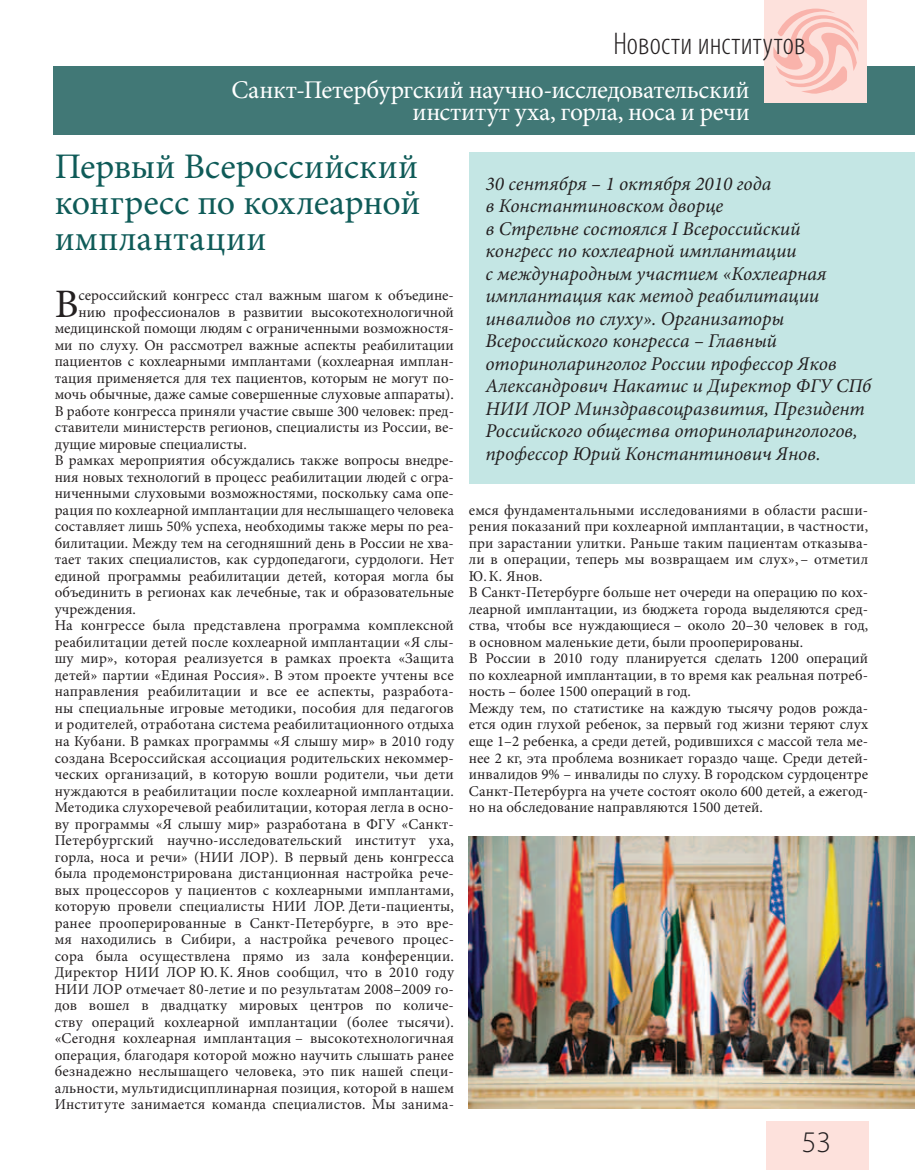
<style>
.page{position:relative;width:915px;height:1170px;background:#fff}
.page>*{position:absolute;margin:0;border:0;box-sizing:border-box;transform-origin:0 0}
.t1{font:40.35px "Minion Pro";color:#231f20}
.t2{font:36px/36px "Minion Pro";letter-spacing:.005em;color:#0f5b58;text-align:justify}
.t3{font:300 condensed 31.5px "Myriad Pro";letter-spacing:.01em;color:#231f20}
.t4{font:300 30px "Myriad Pro";color:#231f20}
.t5{font:25.5px/22.5px "Minion Pro";letter-spacing:-.015em;color:#fff;text-align:right}
.t6{font:italic 19.5px/22.5px "Minion Pro";color:#231f20}
.t7{font:15px/16.5px "Minion Pro";letter-spacing:.005em;color:#231f20}
</style>
<div class="page">
<div style="left:54px;top:67px;width:860px;height:68px;background:#417876"></div>
<div style="left:469px;top:152px;width:445px;height:331px;background:#c4e6e4"></div>
<div style="left:764px;top:0;width:102px;height:102px;background:#fde1dc"></div>
<div style="left:765px;top:1121px;width:102px;height:48px;background:#fde1dc"></div>
<svg style="left:773px;top:9px;width:85px;height:85px"></svg>
<img style="left:468px;top:836px;width:446px;height:272px">
<h3 class="t3" style="left:613px;top:24px;width:193px">Новости институтов</h3>
<h3 class="t5" style="left:231px;top:79px;width:519px">Санкт-Петербургский научно-исследовательский институт уха, горла, носа и речи</h3>
<h2 class="t2" style="left:55px;top:149px;width:367px">Первый Всероссийский конгресс по кохлеарной имплантации</h2>
<p class="t6" style="left:485px;top:172px;width:387px">30 сентября – 1 октября 2010 года<br>в Константиновском дворце<br>в Стрельне состоялся I Всероссийский конгресс по кохлеарной имплантации<br>с международным участием «Кохлеарная имплантация как метод реабилитации инвалидов по слуху». Организаторы Всероссийского конгресса – Главный оториноларинголог России профессор Яков Александрович Накатис и Директор ФГУ СПб НИИ ЛОР Минздравсоцразвития, Президент Российского общества оториноларингологов, профессор Юрий Константинович Янов.</p>
<h1 class="t1" style="left:55px;top:277px;width:25px">В</h1>
<p class="t7" style="left:78px;top:287px;width:377px">сероссийский конгресс стал важным шагом к объедине-</p>
<p class="t7" style="left:78px;top:304px;width:377px">нию профессионалов в развитии высокотехнологичной</p>
<p class="t7" style="left:55px;top:320px;width:400px">медицинской помощи людям с ограниченными возможностя-</p>
<p class="t7" style="left:55px;top:337px;width:400px">ми по слуху. Он рассмотрел важные аспекты реабилитации</p>
<p class="t7" style="left:55px;top:353px;width:400px">пациентов с кохлеарными имплантами (кохлеарная имплан-</p>
<p class="t7" style="left:55px;top:370px;width:400px">тация применяется для тех пациентов, которым не могут по-</p>
<p class="t7" style="left:55px;top:386px;width:400px">мочь обычные, даже самые совершенные слуховые аппараты).</p>
<p class="t7" style="left:55px;top:403px;width:400px">В работе конгресса приняли участие свыше 300 человек: пред-</p>
<p class="t7" style="left:55px;top:419px;width:400px">ставители министерств регионов, специалисты из России, ве-</p>
<p class="t7" style="left:55px;top:436px;width:193px">дущие мировые специалисты.</p>
<p class="t7" style="left:55px;top:452px;width:400px">В рамках мероприятия обсуждались также вопросы внедре-</p>
<p class="t7" style="left:55px;top:469px;width:400px">ния новых технологий в процесс реабилитации людей с огра-</p>
<p class="t7" style="left:55px;top:485px;width:400px">ниченными слуховыми возможностями, поскольку сама опе-</p>
<p class="t7" style="left:55px;top:502px;width:400px">рация по кохлеарной имплантации для неслышащего человека</p>
<p class="t7" style="left:55px;top:518px;width:400px">составляет лишь 50% успеха, необходимы также меры по реа-</p>
<p class="t7" style="left:55px;top:535px;width:400px">билитации. Между тем на сегодняшний день в России не хва-</p>
<p class="t7" style="left:55px;top:551px;width:400px">тает таких специалистов, как сурдопедагоги, сурдологи. Нет</p>
<p class="t7" style="left:55px;top:568px;width:400px">единой программы реабилитации детей, которая могла бы</p>
<p class="t7" style="left:55px;top:584px;width:400px">объединить в регионах как лечебные, так и образовательные</p>
<p class="t7" style="left:55px;top:601px;width:83px">учреждения.</p>
<p class="t7" style="left:55px;top:617px;width:400px">На конгрессе была представлена программа комплексной</p>
<p class="t7" style="left:55px;top:634px;width:400px">реабилитации детей после кохлеарной имплантации «Я слы-</p>
<p class="t7" style="left:55px;top:650px;width:400px">шу мир», которая реализуется в рамках проекта «Защита</p>
<p class="t7" style="left:55px;top:667px;width:400px">детей» партии «Единая Россия». В этом проекте учтены все</p>
<p class="t7" style="left:55px;top:683px;width:400px">направления реабилитации и все ее аспекты, разработа-</p>
<p class="t7" style="left:55px;top:700px;width:400px">ны специальные игровые методики, пособия для педагогов</p>
<p class="t7" style="left:55px;top:716px;width:400px">и родителей, отработана система реабилитационного отдыха</p>
<p class="t7" style="left:55px;top:733px;width:400px">на Кубани. В рамках программы «Я слышу мир» в 2010 году</p>
<p class="t7" style="left:55px;top:749px;width:400px">создана Всероссийская ассоциация родительских некоммер-</p>
<p class="t7" style="left:55px;top:766px;width:400px">ческих организаций, в которую вошли родители, чьи дети</p>
<p class="t7" style="left:55px;top:782px;width:400px">нуждаются в реабилитации после кохлеарной имплантации.</p>
<p class="t7" style="left:55px;top:799px;width:400px">Методика слухоречевой реабилитации, которая легла в осно-</p>
<p class="t7" style="left:55px;top:815px;width:400px">ву программы «Я слышу мир» разработана в ФГУ «Санкт-</p>
<p class="t7" style="left:55px;top:832px;width:400px">Петербургский научно-исследовательский институт уха,</p>
<p class="t7" style="left:55px;top:848px;width:400px">горла, носа и речи» (НИИ ЛОР). В первый день конгресса</p>
<p class="t7" style="left:55px;top:865px;width:400px">была продемонстрирована дистанционная настройка рече-</p>
<p class="t7" style="left:55px;top:881px;width:400px">вых процессоров у пациентов с кохлеарными имплантами,</p>
<p class="t7" style="left:55px;top:898px;width:400px">которую провели специалисты НИИ ЛОР. Дети-пациенты,</p>
<p class="t7" style="left:55px;top:914px;width:400px">ранее прооперированные в Санкт-Петербурге, в это вре-</p>
<p class="t7" style="left:55px;top:931px;width:400px">мя находились в Сибири, а настройка речевого процес-</p>
<p class="t7" style="left:55px;top:947px;width:400px">сора была осуществлена прямо из зала конференции.</p>
<p class="t7" style="left:55px;top:964px;width:400px">Директор НИИ ЛОР Ю. К. Янов сообщил, что в 2010 году</p>
<p class="t7" style="left:55px;top:980px;width:400px">НИИ ЛОР отмечает 80-летие и по результатам 2008–2009 го-</p>
<p class="t7" style="left:55px;top:997px;width:400px">дов вошел в двадцатку мировых центров по количе-</p>
<p class="t7" style="left:55px;top:1013px;width:400px">ству операций кохлеарной имплантации (более тысячи).</p>
<p class="t7" style="left:55px;top:1030px;width:400px">«Сегодня кохлеарная имплантация – высокотехнологичная</p>
<p class="t7" style="left:55px;top:1046px;width:400px">операция, благодаря которой можно научить слышать ранее</p>
<p class="t7" style="left:55px;top:1063px;width:400px">безнадежно неслышащего человека, это пик нашей специ-</p>
<p class="t7" style="left:55px;top:1079px;width:400px">альности, мультидисциплинарная позиция, которой в нашем</p>
<p class="t7" style="left:55px;top:1096px;width:400px">Институте занимается команда специалистов. Мы занима-</p>
<p class="t7" style="left:468px;top:502px;width:400px">емся фундаментальными исследованиями в области расши&shy;рения показаний при кохлеарной имплантации, в частности, при зарастании улитки. Раньше таким пациентам отказыва&shy;ли в операции, теперь мы возвращаем им слух», – отметил Ю. К. Янов.<br>В Санкт-Петербурге больше нет очереди на операцию по кох&shy;леарной имплантации, из бюджета города выделяются сред&shy;ства, чтобы все нуждающиеся – около 20–30 человек в год, в основном маленькие дети, были прооперированы.<br>В России в 2010 году планируется сделать 1200 операций по кохлеарной имплантации, в то время как реальная потреб&shy;ность – более 1500 операций в год.<br>Между тем, по статистике на каждую тысячу родов рожда&shy;ется один глухой ребенок, за первый год жизни теряют слух еще 1–2 ребенка, а среди детей, родившихся с массой тела ме&shy;нее 2 кг, эта проблема возникает гораздо чаще. Среди детей&shy;инвалидов 9% – инвалиды по слуху. В городском сурдоцентре Санкт-Петербурга на учете состоят около 600 детей, а ежегод&shy;но на обследование направляются 1500 детей.</p>
<h3 class="t4" style="left:801px;top:1123px;width:31px">53</h3>
</div>
